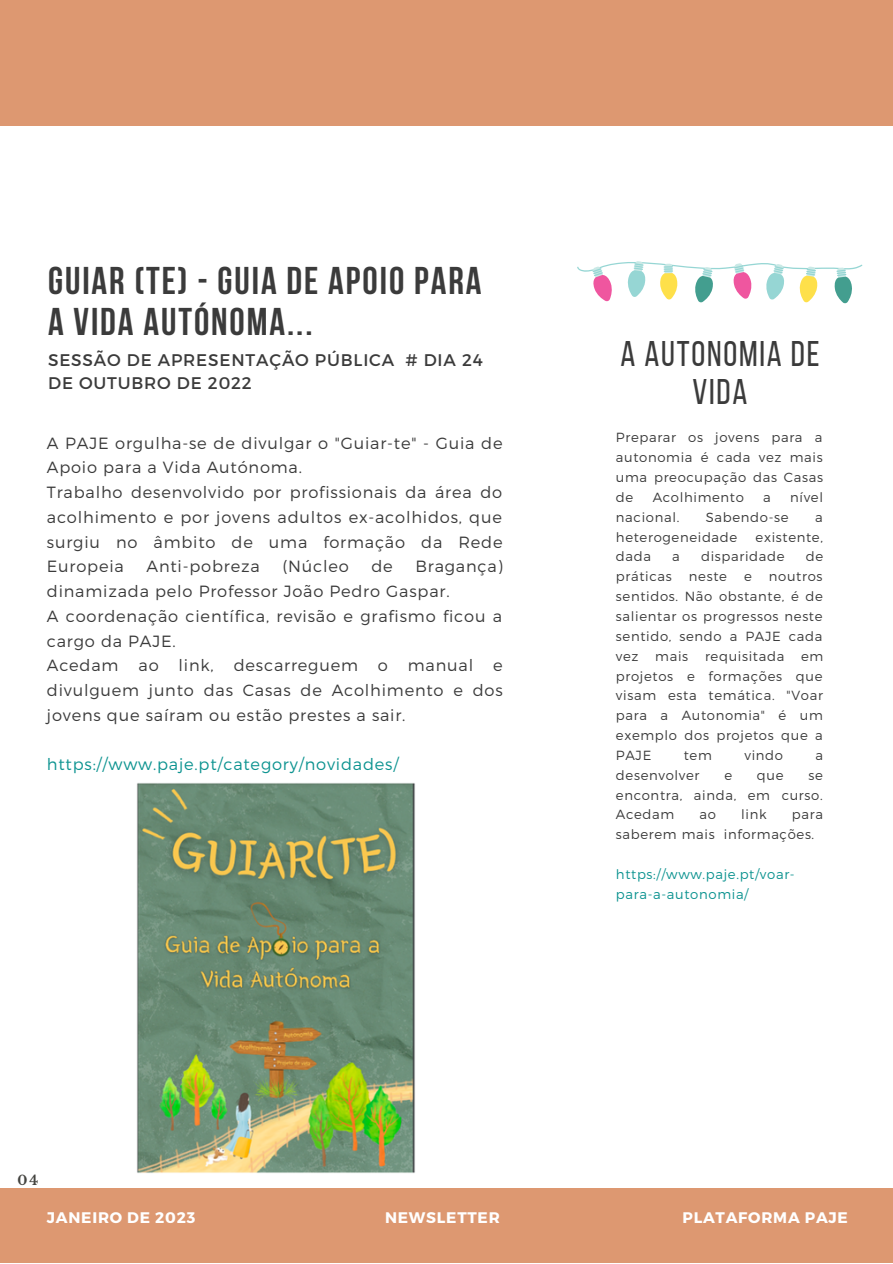
<style>
.page{position:relative;width:893px;height:1264px;background:#fff}
.page>*{position:absolute;margin:0;border:0;box-sizing:border-box;transform-origin:0 0}
.t1{font:700 38.55px/41.5px "Bebas Neue";letter-spacing:.05em;color:#3b3b3b}
.t2{font:35.55px/38.2px "Bebas Neue";letter-spacing:.05em;color:#3b3b3b;text-align:center}
.t3{font:16.8px/22.5px "Montserrat";letter-spacing:.05em;color:#3b3b3b}
.t4{font:300 16.2px/24.8px "Montserrat";letter-spacing:.05em;color:#3b3b3b}
.t5{font:300 16.2px "Montserrat";letter-spacing:.05em;color:#0c9390}
.t6{font:700 15.3px "Montserrat";letter-spacing:.05em;color:#fff}
.t7{font:300 13.2px/19.8px "Montserrat";letter-spacing:.05em;color:#3b3b3b;text-align:justify}
.t8{font:300 13.2px/19.8px "Montserrat";letter-spacing:.05em;color:#0c9390}
.t9{font:700 13.2px "Libre Baskerville";color:#444440}
</style>
<div class="page">
<div style="left:0;top:0;width:892px;height:1262px;background:#dd9871"></div>
<div style="left:0;top:127px;width:892px;height:1061px;background:#fff"></div>
<svg style="left:577px;top:261px;width:285px;height:43px"></svg>
<img style="left:137px;top:783px;width:278px;height:390px">
<h1 class="t1" style="left:48px;top:263px;width:435px">GUIAR (TE) - GUIA DE APOIO PARA<br>A VIDA AUTÓNOMA...</h1>
<p class="t3" style="left:48px;top:348px;width:436px">SESSÃO DE APRESENTAÇÃO PÚBLICA # DIA 24<br>DE OUTUBRO DE 2022</p>
<p class="t4" style="left:47px;top:429px;width:457px">A PAJE orgulha-se de divulgar o "Guiar-te" - Guia de Apoio para a Vida Autónoma.<br>Trabalho desenvolvido por profissionais da área do acolhimento e por jovens adultos ex-acolhidos, que surgiu no âmbito de uma formação da Rede Europeia</p>
<p class="t4" style="left:146px;top:553px;width:115px">Anti-pobreza</p>
<p class="t4" style="left:282px;top:553px;width:68px">(Núcleo</p>
<p class="t4" style="left:371px;top:553px;width:23px">de</p>
<p class="t4" style="left:47px;top:553px;width:457px;text-indent:368px">Bragança) dinamizada pelo Professor João Pedro Gaspar.<br>A coordenação científica, revisão e grafismo ficou a cargo da PAJE.<br>Acedam ao link, descarreguem o manual e divulguem junto das Casas de Acolhimento e dos jovens que saíram ou estão prestes a sair.</p>
<p class="t5" style="left:47px;top:754px;width:353px">https://www.paje.pt/category/novidades/</p>
<p class="t9" style="left:18px;top:1171px;width:22px">04</p>
<h2 class="t2" style="left:620px;top:337px;width:200px">A AUTONOMIA DE<br>VIDA</h2>
<p class="t7" style="left:616px;top:427px;width:208px">Preparar os jovens para a autonomia é cada vez mais uma preocupação das Casas de</p>
<p class="t7" style="left:652px;top:486px;width:93px">Acolhimento</p>
<p class="t7" style="left:763px;top:486px;width:9px">a</p>
<p class="t7" style="left:790px;top:486px;width:34px">nível</p>
<p class="t7" style="left:616px;top:506px;width:65px">nacional.</p>
<p class="t7" style="left:705px;top:506px;width:84px">Sabendo-se</p>
<p class="t7" style="left:815px;top:506px;width:9px">a</p>
<p class="t7" style="left:616px;top:526px;width:123px">heterogeneidade</p>
<p class="t7" style="left:755px;top:526px;width:69px">existente,</p>
<p class="t7" style="left:616px;top:546px;width:37px">dada</p>
<p class="t7" style="left:672px;top:546px;width:9px">a</p>
<p class="t7" style="left:701px;top:546px;width:85px">disparidade</p>
<p class="t7" style="left:805px;top:546px;width:19px">de</p>
<p class="t7" style="left:616px;top:566px;width:57px">práticas</p>
<p class="t7" style="left:688px;top:566px;width:40px">neste</p>
<p class="t7" style="left:744px;top:566px;width:9px">e</p>
<p class="t7" style="left:616px;top:566px;width:208px;text-indent:153px">noutros sentidos. Não obstante, é de salientar os progressos neste sentido, sendo a PAJE cada vez</p>
<p class="t7" style="left:655px;top:645px;width:34px">mais</p>
<p class="t7" style="left:705px;top:645px;width:81px">requisitada</p>
<p class="t7" style="left:616px;top:645px;width:209px;text-indent:185px">em projetos e formações que visam esta temática. "Voar para a Autonomia" é um exemplo dos projetos que a PAJE</p>
<p class="t7" style="left:683px;top:744px;width:30px">tem</p>
<p class="t7" style="left:744px;top:744px;width:40px">vindo</p>
<p class="t7" style="left:815px;top:744px;width:9px">a</p>
<p class="t7" style="left:616px;top:764px;width:85px">desenvolver</p>
<p class="t7" style="left:724px;top:764px;width:9px">e</p>
<p class="t7" style="left:756px;top:764px;width:28px">que</p>
<p class="t7" style="left:616px;top:764px;width:208px;text-indent:192px">se encontra, ainda, em curso.<br>Acedam</p>
<p class="t7" style="left:699px;top:804px;width:18px">ao</p>
<p class="t7" style="left:741px;top:804px;width:27px">link</p>
<p class="t7" style="left:616px;top:804px;width:208px;text-indent:176px">para saberem mais informações.</p>
<p class="t8" style="left:616px;top:863px;width:180px">https://www.paje.pt/voar&shy;para-a-autonomia/</p>
<p class="t6" style="left:47px;top:1207px;width:150px">JANEIRO DE 2023</p>
<p class="t6" style="left:385px;top:1207px;width:116px">NEWSLETTER</p>
<p class="t6" style="left:682px;top:1207px;width:167px">PLATAFORMA PAJE</p>
</div>
